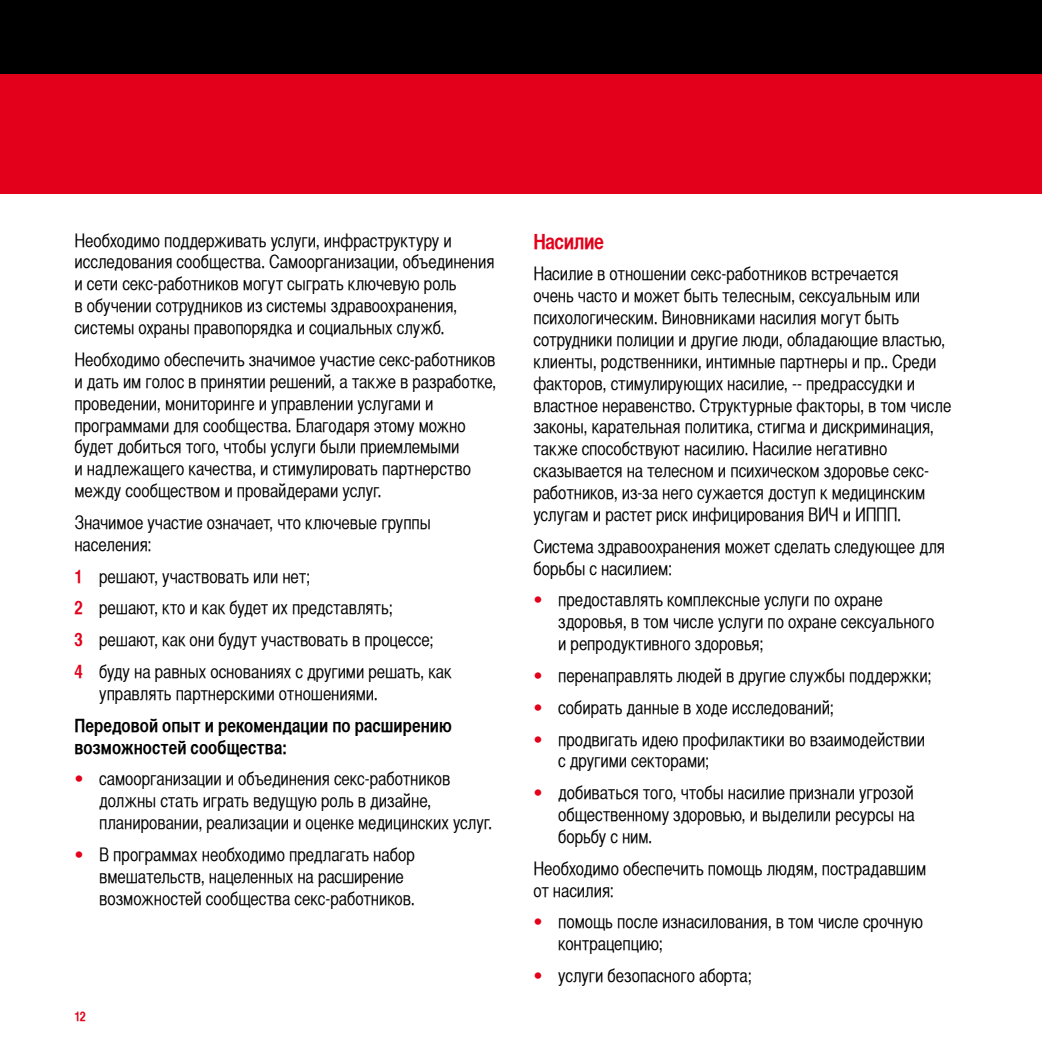
<style>
.page{position:relative;width:1042px;height:1042px;background:#fff}
.page>*{position:absolute;margin:0;border:0;box-sizing:border-box;transform-origin:0 0}
.t1{font:700 21px "Helvetica CY";letter-spacing:-.02em;color:#e2001a}
.t2{font:18.38px/21.9px "Helvetica CY";letter-spacing:-.005em;color:#000}
.t3{font:700 18.38px/21.9px "Helvetica CY";color:#000}
.t4{font:700 13.12px "Helvetica CY";color:#e2001a}
.s1{font-weight:700;color:#e2001a}
.s2{font-family:"Caecilia LT Pro 55 Roman";color:#e2001a}
</style>
<div class="page">
<div style="left:0;top:0;width:1042px;height:121px;background:#000"></div>
<div style="left:0;top:74px;width:1042px;height:119px;background:#e2001a"></div>
<p class="t2" style="left:74px;top:229px;width:421px">Необходимо поддерживать услуги, инфраструктуру и исследования сообщества. Самоорганизации, объединения и сети секс-работников могут сыграть ключевую роль<br>в обучении сотрудников из системы здравоохранения, системы охраны правопорядка и социальных служб.</p>
<p class="t2" style="left:74px;top:348px;width:423px">Необходимо обеспечить значимое участие секс-работников и дать им голос в принятии решений, а также в разработке, проведении, мониторинге и управлении услугами и программами для сообщества. Благодаря этому можно будет добиться того, чтобы услуги были приемлемыми<br>и надлежащего качества, и стимулировать партнерство между сообществом и провайдерами услуг.</p>
<p class="t2" style="left:74px;top:511px;width:358px">Значимое участие означает, что ключевые группы населения:</p>
<p class="t2" style="left:74px;top:560px;width:379px;line-height:31.8px"><span class="s1">1</span> решают, участвовать или нет;<br><span class="s1">2</span> решают, кто и как будет их представлять;<br><span class="s1">3</span> решают, как они будут участвовать в процессе;<br><span class="s1">4</span> буду на равных основаниях с другими решать, как</p>
<p class="t2" style="left:99px;top:682px;width:280px">управлять партнерскими отношениями.</p>
<p class="t3" style="left:74px;top:714px;width:379px">Передовой опыт и рекомендации по расширению возможностей сообщества:</p>
<p class="t2" style="left:99px;top:768px;width:394px;text-indent:-25px"><span class="s2">•</span> самоорганизации и объединения секс-работников должны стать играть ведущую роль в дизайне, планировании, реализации и оценке медицинских услуг.</p>
<p class="t2" style="left:99px;top:843px;width:317px;text-indent:-25px"><span class="s2">•</span> В программах необходимо предлагать набор вмешательств, нацеленных на расширение возможностей сообщества секс-работников.</p>
<p class="t4" style="left:74px;top:1008px;width:13px">12</p>
<p class="t1" style="left:533px;top:228px;width:72px">Насилие</p>
<p class="t2" style="left:533px;top:263px;width:419px">Насилие в отношении секс-работников встречается<br>очень часто и может быть телесным, сексуальным или психологическим. Виновниками насилия могут быть сотрудники полиции и другие люди, обладающие властью, клиенты, родственники, интимные партнеры и пр.. Среди факторов, стимулирующих насилие, -- предрассудки и властное неравенство. Структурные факторы, в том числе законы, карательная политика, стигма и дискриминация, также способствуют насилию. Насилие негативно сказывается на телесном и психическом здоровье секс&shy;работников, из-за него сужается доступ к медицинским услугам и растет риск инфицирования ВИЧ и ИППП.</p>
<p class="t2" style="left:533px;top:535px;width:413px">Система здравоохранения может сделать следующее для борьбы с насилием:</p>
<p class="t2" style="left:558px;top:589px;width:378px;text-indent:-25px"><span class="s2">•</span> предоставлять комплексные услуги по охране здоровья, в том числе услуги по охране сексуального и репродуктивного здоровья;</p>
<p class="t2" style="left:533px;top:664px;width:399px"><span class="s2">•</span> перенаправлять людей в другие службы поддержки;</p>
<p class="t2" style="left:533px;top:696px;width:302px"><span class="s2">•</span> собирать данные в ходе исследований;</p>
<p class="t2" style="left:558px;top:728px;width:368px;text-indent:-25px"><span class="s2">•</span> продвигать идею профилактики во взаимодействии с другими секторами;</p>
<p class="t2" style="left:558px;top:782px;width:358px;text-align:justify;text-indent:-25px"><span class="s2">•</span> добиваться того, чтобы насилие признали угрозой общественному здоровью, и выделили ресурсы на борьбу с ним.</p>
<p class="t2" style="left:533px;top:857px;width:394px">Необходимо обеспечить помощь людям, пострадавшим от насилия:</p>
<p class="t2" style="left:558px;top:911px;width:366px;text-indent:-25px"><span class="s2">•</span> помощь после изнасилования, в том числе срочную контрацепцию;</p>
<p class="t2" style="left:533px;top:964px;width:220px"><span class="s2">•</span> услуги безопасного аборта;</p>
</div>
